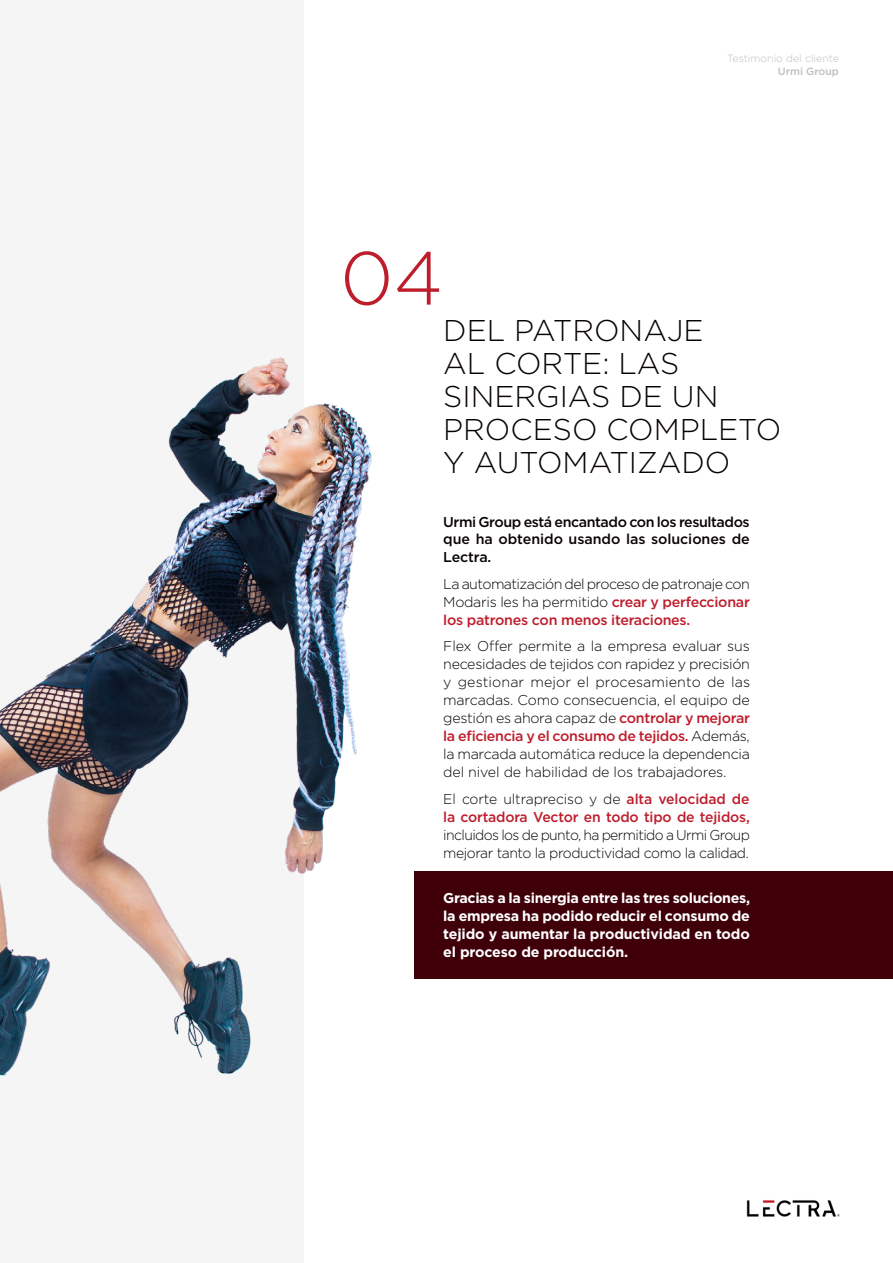
<style>
.page{position:relative;width:893px;height:1263px;background:#fff}
.page>*{position:absolute;margin:0;border:0;box-sizing:border-box;transform-origin:0 0}
.t1{font:300 75px "Gotham";color:#be1d2c}
.t2{font:300 30px/33px "Gotham";color:#080302}
.t3{font:300 14.25px/18px "Gotham";letter-spacing:-.03em;color:#080302;text-align:justify}
.t4{font:700 14.25px/18px "Gotham";letter-spacing:-.01em;color:#fff;text-align:justify}
.t5{font:500 14.25px/17.5px "Gotham";letter-spacing:-.005em;color:#080302;text-align:justify}
.t6{font:500 14.25px/18px "Gotham";letter-spacing:-.015em;color:#be1d2c}
.t7{font:300 10.5px "Gotham";color:#bfbebe}
.t8{font:500 10.5px "Gotham";color:#bfbebe}
.s1{font-weight:500;color:#be1d2c}
.s2{font-weight:300;color:#080302}
</style>
<div class="page">
<div style="left:414px;top:871px;width:479px;height:108px;background:#3f0009"></div>
<div style="left:0;top:0;width:304px;height:1263px;background:#f5f5f5"></div>
<img style="left:0;top:357px;width:372px;height:719px">
<img style="left:746px;top:1200px;width:94px;height:17px">
<h1 class="t1" style="left:340px;top:231px;width:105px">04</h1>
<p class="t7" style="left:727px;top:52px;width:113px">Testimonio del cliente</p>
<p class="t8" style="left:778px;top:64px;width:63px">Urmi Group</p>
<h2 class="t2" style="left:443px;top:313px;width:340px">DEL PATRONAJE<br>AL CORTE: LAS<br>SINERGIAS DE UN<br>PROCESO COMPLETO<br>Y AUTOMATIZADO</h2>
<p class="t5" style="left:443px;top:513px;width:308px">Urmi Group está encantado con los resultados que ha obtenido usando las soluciones de Lectra.</p>
<p class="t3" style="left:443px;top:574px;width:308px">La automatización del proceso de patronaje con Modaris les ha permitido <span class="s1">crear y perfeccionar los patrones con menos iteraciones.</span></p>
<p class="t3" style="left:443px;top:637px;width:308px">Flex Offer permite a la empresa evaluar sus necesidades de tejidos con rapidez y precisión y gestionar mejor el procesamiento de las marcadas. Como consecuencia, el equipo de gestión es ahora capaz de <span class="s1">controlar y mejorar la eficiencia y el consumo de tejidos.</span> Además, la marcada automática reduce la dependencia del nivel de habilidad de los trabajadores.</p>
<p class="t6" style="left:443px;top:790px;width:308px"><span class="s2">El corte ultrapreciso y de</span> alta velocidad de la cortadora Vector en todo tipo de tejidos,</p>
<p class="t3" style="left:443px;top:825px;width:308px">incluidos los de punto, ha permitido a Urmi Group mejorar tanto la productividad como la calidad.</p>
<p class="t4" style="left:443px;top:889px;width:308px">Gracias a la sinergia entre las tres soluciones, la empresa ha podido reducir el consumo de tejido y aumentar la productividad en todo el proceso de producción.</p>
</div>
